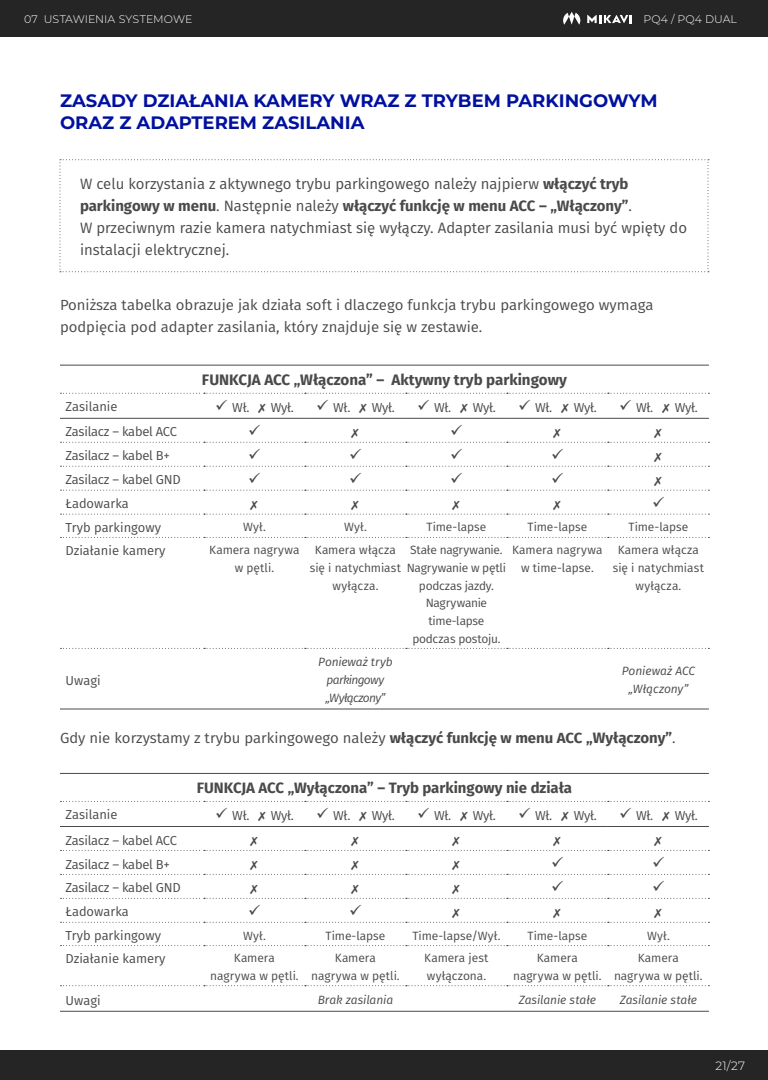
<style>
.page{position:relative;width:768px;height:1080px;background:#fff}
.page>*{position:absolute;margin:0;border:0;box-sizing:border-box;transform-origin:0 0}
.t1{font:700 18px/22px "Montserrat";color:#00109f}
.t2{font:700 15.1px "Fira Sans";color:#4a4a49}
.t3{font:15px/22px "Fira Sans";color:#4a4a49}
.t4{font:700 15px "Fira Sans";color:#4a4a49}
.t5{font:14.7px/22.5px "Fira Sans";color:#4a4a49}
.t6{font:13px "Fira Sans";letter-spacing:-.02em;color:#4a4a49}
.t7{font:13px "Fira Sans";color:#4a4a49}
.t8{font:12px/17.7px "Fira Sans";color:#4a4a49;text-align:center}
.t9{font:12px/17.7px "Fira Sans";letter-spacing:-.02em;color:#4a4a49;text-align:center}
.t10{font:italic 12px/18px "Fira Sans";letter-spacing:-.01em;color:#4a4a49;text-align:center}
.t11{font:italic 12px/18px "Fira Sans";letter-spacing:-.035em;color:#4a4a49;text-align:center}
.t12{font:300 12px "Montserrat";color:#fff}
.t13{font:300 11px "Montserrat";letter-spacing:.005em;color:#fff}
.s1{font-weight:700}
.s2{font-weight:700;font-size:15px}
</style>
<div class="page">
<div style="left:0;top:0;width:768px;height:36px;background:#252525"></div>
<svg style="left:563px;top:12px;width:17px;height:13px"></svg>
<svg style="left:587px;top:15px;width:45px;height:8px"></svg>
<div style="left:0;top:1050px;width:768px;height:30px;background:#252525"></div>
<svg style="left:60px;top:393px;width:649px;height:1px"></svg>
<svg style="left:60px;top:537px;width:649px;height:1px"></svg>
<svg style="left:60px;top:648px;width:649px;height:1px"></svg>
<hr style="left:60px;top:365px;width:144px;height:1px;background:#4a4a49">
<hr style="left:204px;top:365px;width:101px;height:1px;background:#4a4a49">
<hr style="left:305px;top:365px;width:101px;height:1px;background:#4a4a49">
<hr style="left:406px;top:365px;width:101px;height:1px;background:#4a4a49">
<hr style="left:507px;top:365px;width:101px;height:1px;background:#4a4a49">
<hr style="left:608px;top:365px;width:101px;height:1px;background:#4a4a49">
<hr style="left:60px;top:418px;width:144px;height:1px;background:#4a4a49">
<hr style="left:204px;top:418px;width:101px;height:1px;background:#4a4a49">
<hr style="left:305px;top:418px;width:101px;height:1px;background:#4a4a49">
<hr style="left:406px;top:418px;width:101px;height:1px;background:#4a4a49">
<hr style="left:507px;top:418px;width:101px;height:1px;background:#4a4a49">
<hr style="left:608px;top:418px;width:101px;height:1px;background:#4a4a49">
<hr style="left:60px;top:709px;width:144px;height:1px;background:#4a4a49">
<hr style="left:204px;top:709px;width:101px;height:1px;background:#4a4a49">
<hr style="left:305px;top:709px;width:101px;height:1px;background:#4a4a49">
<hr style="left:406px;top:709px;width:101px;height:1px;background:#4a4a49">
<hr style="left:507px;top:709px;width:101px;height:1px;background:#4a4a49">
<hr style="left:608px;top:709px;width:101px;height:1px;background:#4a4a49">
<hr style="left:60px;top:773px;width:144px;height:1px;background:#4a4a49">
<hr style="left:204px;top:773px;width:101px;height:1px;background:#4a4a49">
<hr style="left:305px;top:773px;width:101px;height:1px;background:#4a4a49">
<hr style="left:406px;top:773px;width:101px;height:1px;background:#4a4a49">
<hr style="left:507px;top:773px;width:101px;height:1px;background:#4a4a49">
<hr style="left:608px;top:773px;width:101px;height:1px;background:#4a4a49">
<svg style="left:60px;top:801px;width:649px;height:1px"></svg>
<hr style="left:60px;top:826px;width:144px;height:1px;background:#4a4a49">
<hr style="left:204px;top:826px;width:101px;height:1px;background:#4a4a49">
<hr style="left:305px;top:826px;width:101px;height:1px;background:#4a4a49">
<hr style="left:406px;top:826px;width:101px;height:1px;background:#4a4a49">
<hr style="left:507px;top:826px;width:101px;height:1px;background:#4a4a49">
<hr style="left:608px;top:826px;width:101px;height:1px;background:#4a4a49">
<svg style="left:60px;top:945px;width:649px;height:1px"></svg>
<hr style="left:60px;top:1011px;width:144px;height:1px;background:#4a4a49">
<hr style="left:204px;top:1011px;width:101px;height:1px;background:#4a4a49">
<svg style="left:60px;top:985px;width:649px;height:1px"></svg>
<hr style="left:305px;top:1011px;width:101px;height:1px;background:#4a4a49">
<hr style="left:406px;top:1011px;width:101px;height:1px;background:#4a4a49">
<hr style="left:507px;top:1011px;width:101px;height:1px;background:#4a4a49">
<hr style="left:608px;top:1011px;width:101px;height:1px;background:#4a4a49">
<svg style="left:60px;top:159px;width:649px;height:113px"></svg>
<svg style="left:60px;top:441px;width:649px;height:74px"></svg>
<svg style="left:60px;top:849px;width:649px;height:74px"></svg>
<p class="t13" style="left:24px;top:12px;width:170px">07 USTAWIENIA SYSTEMOWE</p>
<p class="t13" style="left:643px;top:12px;width:95px">PQ4 / PQ4 DUAL</p>
<h1 class="t1" style="left:60px;top:89px;width:599px">ZASADY DZIAŁANIA KAMERY WRAZ Z TRYBEM PARKINGOWYM<br>ORAZ Z ADAPTEREM ZASILANIA</h1>
<p class="t3" style="left:80px;top:172px;width:609px">W celu korzystania z aktywnego trybu parkingowego należy najpierw <span class="s1">włączyć tryb parkingowy w menu</span>. Następnie należy <span class="s1">włączyć funkcję w menu ACC – „Włączony”</span>.<br>W przeciwnym razie kamera natychmiast się wyłączy. Adapter zasilania musi być wpięty do instalacji elektrycznej.</p>
<p class="t5" style="left:60px;top:293px;width:595px">Poniższa tabelka obrazuje jak działa soft i dlaczego funkcja trybu parkingowego wymaga podpięcia pod adapter zasilania, który znajduje się w zestawie.</p>
<p class="t2" style="left:202px;top:367px;width:366px">FUNKCJA ACC „Włączona” – Aktywny tryb parkingowy</p>
<p class="t7" style="left:66px;top:397px;width:54px">Zasilanie</p>
<p class="t6" style="left:215px;top:397px;width:79px">✓ Wł. ✗ Wył.</p>
<p class="t6" style="left:316px;top:397px;width:79px">✓ Wł. ✗ Wył.</p>
<p class="t6" style="left:417px;top:397px;width:79px">✓ Wł. ✗ Wył.</p>
<p class="t6" style="left:518px;top:397px;width:79px">✓ Wł. ✗ Wył.</p>
<p class="t6" style="left:619px;top:397px;width:79px">✓ Wł. ✗ Wył.</p>
<p class="t6" style="left:66px;top:422px;width:113px">Zasilacz – kabel ACC</p>
<p class="t6" style="left:66px;top:446px;width:106px">Zasilacz – kabel B+</p>
<p class="t6" style="left:66px;top:470px;width:117px">Zasilacz – kabel GND</p>
<p class="t7" style="left:66px;top:494px;width:65px">Ładowarka</p>
<p class="t7" style="left:66px;top:518px;width:97px">Tryb parkingowy</p>
<p class="t8" style="left:243px;top:518px;width:23px">Wył.</p>
<p class="t8" style="left:344px;top:518px;width:23px">Wył.</p>
<p class="t8" style="left:426px;top:518px;width:62px">Time-lapse</p>
<p class="t8" style="left:527px;top:518px;width:62px">Time-lapse</p>
<p class="t8" style="left:628px;top:518px;width:62px">Time-lapse</p>
<p class="t7" style="left:66px;top:541px;width:101px">Działanie kamery</p>
<p class="t8" style="left:209px;top:541px;width:92px">Kamera nagrywa w pętli.</p>
<p class="t8" style="left:310px;top:541px;width:93px">Kamera włącza się i natychmiast wyłącza.</p>
<p class="t9" style="left:407px;top:541px;width:101px">Stałe nagrywanie.<br>Nagrywanie w pętli podczas jazdy.<br>Nagrywanie time-lapse podczas postoju.</p>
<p class="t8" style="left:512px;top:541px;width:92px">Kamera nagrywa w time-lapse.</p>
<p class="t8" style="left:613px;top:541px;width:93px">Kamera włącza się i natychmiast wyłącza.</p>
<p class="t6" style="left:66px;top:671px;width:37px">Uwagi</p>
<p class="t11" style="left:318px;top:653px;width:76px">Ponieważ tryb parkingowy „Wyłączony”</p>
<p class="t10" style="left:622px;top:662px;width:75px">Ponieważ ACC „Włączony”</p>
<p class="t5" style="left:60px;top:726px;width:616px">Gdy nie korzystamy z trybu parkingowego należy <span class="s1">włączyć funkcję w menu ACC „</span><span class="s2">Wyłączony</span><span class="s1">”</span>.</p>
<p class="t4" style="left:197px;top:775px;width:377px">FUNKCJA ACC „Wyłączona” – Tryb parkingowy nie działa</p>
<p class="t7" style="left:66px;top:805px;width:54px">Zasilanie</p>
<p class="t6" style="left:215px;top:806px;width:79px">✓ Wł. ✗ Wył.</p>
<p class="t6" style="left:316px;top:806px;width:79px">✓ Wł. ✗ Wył.</p>
<p class="t6" style="left:417px;top:806px;width:79px">✓ Wł. ✗ Wył.</p>
<p class="t6" style="left:518px;top:806px;width:79px">✓ Wł. ✗ Wył.</p>
<p class="t6" style="left:619px;top:806px;width:79px">✓ Wł. ✗ Wył.</p>
<p class="t6" style="left:66px;top:830px;width:113px">Zasilacz – kabel ACC</p>
<p class="t6" style="left:66px;top:854px;width:106px">Zasilacz – kabel B+</p>
<p class="t6" style="left:66px;top:878px;width:117px">Zasilacz – kabel GND</p>
<p class="t7" style="left:66px;top:902px;width:65px">Ładowarka</p>
<p class="t7" style="left:66px;top:926px;width:97px">Tryb parkingowy</p>
<p class="t8" style="left:243px;top:926px;width:23px">Wył.</p>
<p class="t8" style="left:325px;top:926px;width:62px">Time-lapse</p>
<p class="t8" style="left:412px;top:926px;width:88px">Time-lapse/Wył.</p>
<p class="t8" style="left:527px;top:926px;width:62px">Time-lapse</p>
<p class="t8" style="left:647px;top:926px;width:23px">Wył.</p>
<p class="t7" style="left:66px;top:949px;width:101px">Działanie kamery</p>
<p class="t8" style="left:210px;top:949px;width:89px">Kamera nagrywa w pętli.</p>
<p class="t8" style="left:311px;top:949px;width:89px">Kamera nagrywa w pętli.</p>
<p class="t8" style="left:424px;top:949px;width:66px;text-align:left">Kamera jest wyłączona.</p>
<p class="t8" style="left:513px;top:949px;width:89px">Kamera nagrywa w pętli.</p>
<p class="t8" style="left:614px;top:949px;width:89px">Kamera nagrywa w pętli.</p>
<p class="t6" style="left:66px;top:990px;width:37px">Uwagi</p>
<p class="t10" style="left:318px;top:991px;width:77px">Brak zasilania</p>
<p class="t10" style="left:519px;top:991px;width:79px">Zasilanie stałe</p>
<p class="t10" style="left:620px;top:991px;width:79px">Zasilanie stałe</p>
<p class="t12" style="left:716px;top:1057px;width:31px">21/27</p>
</div>
